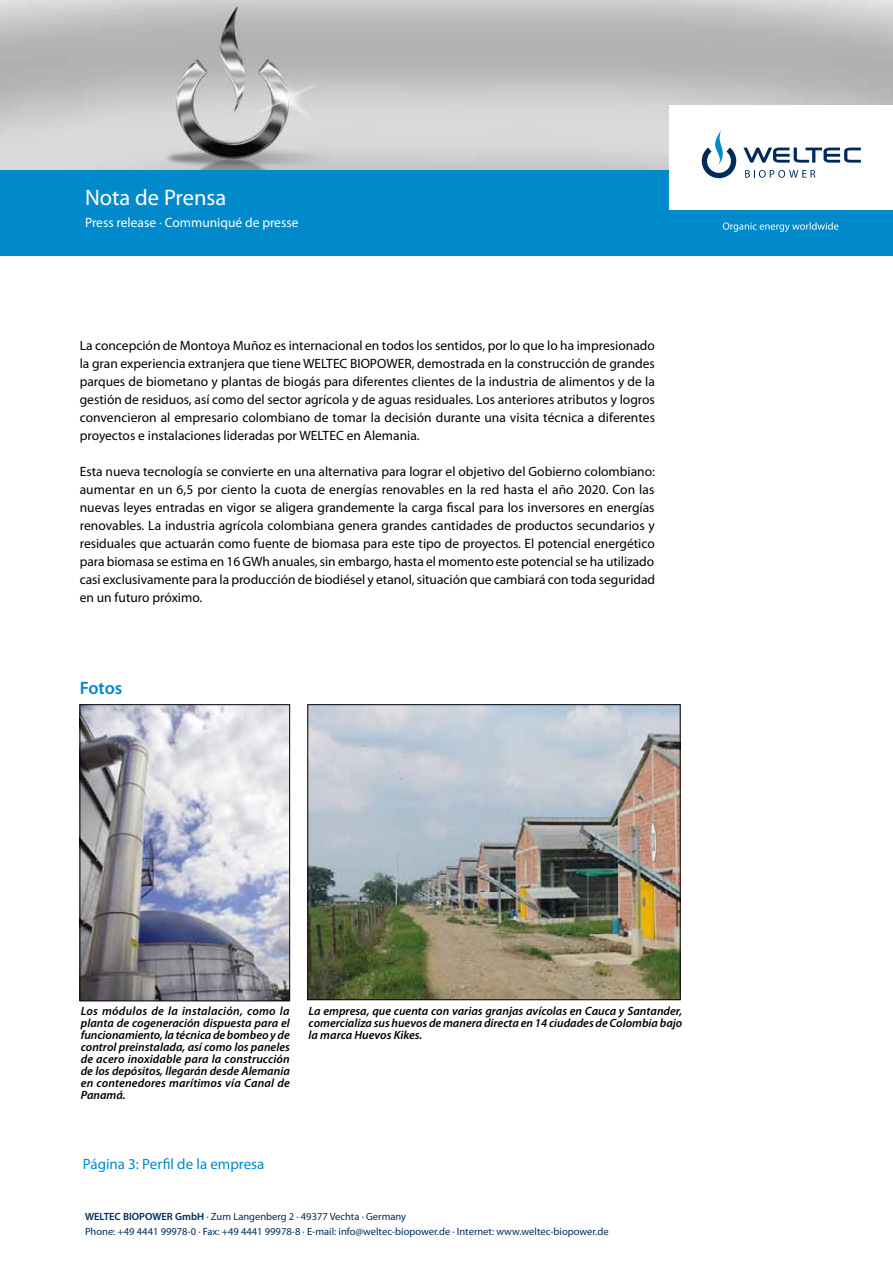
<style>
.page{position:relative;width:893px;height:1263px;background:#fff}
.page>*{position:absolute;margin:0;border:0;box-sizing:border-box;transform-origin:0 0}
.t1{font:22.5px "Myriad Pro";color:#fff}
.t2{font:600 18px "Myriad Pro";letter-spacing:-.005em;color:#008acb}
.t3{font:15px "Myriad Pro";color:#008acb}
.t4{font:13.5px/18px "Myriad Pro";color:#000;text-align:justify}
.t5{font:13.5px "Myriad Pro";color:#fff}
.t6{font:italic 600 12px/12px "Myriad Pro";color:#000;text-align:justify}
.t7{font:10.5px/15px "Myriad Pro";color:#002a58}
.s1{font-weight:600}
</style>
<div class="page">
<img style="left:0;top:0;width:893px;height:170px">
<div style="left:0;top:170px;width:893px;height:85px;background:#008acb"></div>
<div style="left:670px;top:106px;width:223px;height:104px;background:#fff"></div>
<svg style="left:723px;top:222px;width:115px;height:10px"></svg>
<svg style="left:702px;top:130px;width:34px;height:48px"></svg>
<svg style="left:743px;top:147px;width:118px;height:16px"></svg>
<svg style="left:745px;top:170px;width:70px;height:8px"></svg>
<img style="left:82px;top:706px;width:206px;height:293px">
<div style="left:80px;top:704px;width:210px;height:297px;border:1px solid #000"></div>
<img style="left:310px;top:706px;width:368px;height:292px">
<div style="left:308px;top:704px;width:372px;height:296px;border:1px solid #000"></div>
<h1 class="t1" style="left:85px;top:184px;width:143px">Nota de Prensa</h1>
<p class="t5" style="left:85px;top:214px;width:215px">Press release · Communiqué de presse</p>
<p class="t4" style="left:80px;top:336px;width:577px">La concepción de Montoya Muñoz es internacional en todos los sentidos, por lo que lo ha impresionado la gran experiencia extranjera que tiene WELTEC BIOPOWER, demostrada en la construcción de grandes parques de biometano y plantas de biogás para diferentes clientes de la industria de alimentos y de la gestión de residuos, así como del sector agrícola y de aguas residuales. Los anteriores atributos y logros convencieron al empresario colombiano de tomar la decisión durante una visita técnica a diferentes proyectos e instalaciones lideradas por WELTEC en Alemania.</p>
<p class="t4" style="left:80px;top:462px;width:577px">Esta nueva tecnología se convierte en una alternativa para lograr el objetivo del Gobierno colombiano: aumentar en un 6,5 por ciento la cuota de energías renovables en la red hasta el año 2020. Con las nuevas leyes entradas en vigor se aligera grandemente la carga fiscal para los inversores en energías renovables. La industria agrícola colombiana genera grandes cantidades de productos secundarios y residuales que actuarán como fuente de biomasa para este tipo de proyectos. El potencial energético para biomasa se estima en 16 GWh anuales, sin embargo, hasta el momento este potencial se ha utilizado casi exclusivamente para la producción de biodiésel y etanol, situación que cambiará con toda seguridad en un futuro próximo.</p>
<h2 class="t2" style="left:80px;top:676px;width:44px">Fotos</h2>
<p class="t6" style="left:81px;top:1005px;width:211px">Los módulos de la instalación, como la planta de cogeneración dispuesta para el funcionamiento, la técnica de bombeo y de control preinstalada, así como los paneles de acero inoxidable para la construcción de los depósitos, llegarán desde Alemania en contenedores marítimos vía Canal de Panamá.</p>
<p class="t6" style="left:309px;top:1005px;width:375px">La empresa, que cuenta con varias granjas avícolas en Cauca y Santander, comercializa sus huevos de manera directa en 14 ciudades de Colombia bajo la marca Huevos Kikes.</p>
<p class="t3" style="left:83px;top:1155px;width:183px">Página 3: Perfil de la empresa</p>
<p class="t7" style="left:85px;top:1209px;width:525px"><span class="s1">WELTEC BIOPOWER GmbH</span> · Zum Langenberg 2 · 49377 Vechta · Germany<br>Phone: +49 4441 99978-0 · Fax: +49 4441 99978-8 · E-mail: info@weltec-biopower.de · Internet: www.weltec-biopower.de</p>
</div>
